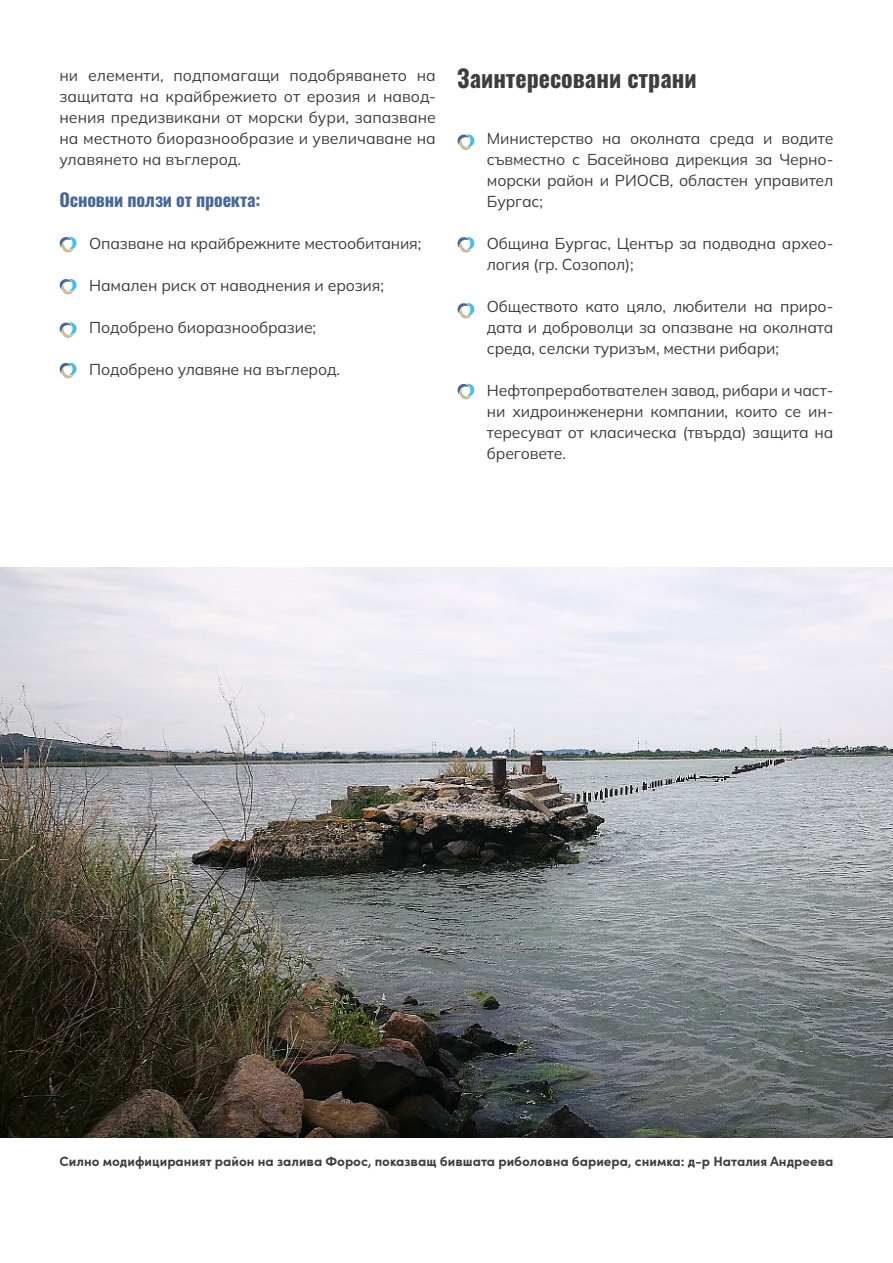
<style>
.page{position:relative;width:893px;height:1263px;background:#fff}
.page>*{position:absolute;margin:0;border:0;box-sizing:border-box;transform-origin:0 0}
.t1{font:700 24px "Oswald";color:#3e3e3f}
.body{font:700 18px "Oswald";letter-spacing:-.01em;color:#476899}
.body-2{font:15.75px/21px "Mulish";letter-spacing:-.01em;color:#3e3e3f;text-align:justify}
.Paragraph_Style_3{font:15.75px/21px "Mulish";letter-spacing:-.01em;color:#3e3e3f;text-align:justify}
.t2{font:700 13.5px "Sofia Pro";color:#3e3e3f}
</style>
<div class="page">
<img style="left:0;top:567px;width:893px;height:570px">
<svg style="left:60px;top:237px;width:17px;height:16px"></svg>
<svg style="left:60px;top:279px;width:17px;height:16px"></svg>
<svg style="left:60px;top:322px;width:17px;height:16px"></svg>
<svg style="left:457px;top:237px;width:17px;height:16px"></svg>
<svg style="left:457px;top:303px;width:17px;height:16px"></svg>
<svg style="left:457px;top:134px;width:17px;height:16px"></svg>
<svg style="left:457px;top:384px;width:17px;height:15px"></svg>
<svg style="left:60px;top:363px;width:17px;height:15px"></svg>
<p class="Paragraph_Style_3" style="left:60px;top:64px;width:378px">ни елементи, подпомагащи подобряването на защитата на крайбрежието от ерозия и навод&shy;нения предизвикани от морски бури, запазване на местното биоразнообразие и увеличаване на улавянето на въглерод.</p>
<p class="body" style="left:60px;top:183px;width:202px">Основни ползи от проекта:</p>
<p class="Paragraph_Style_3" style="left:89px;top:232px;width:334px">Опазване на крайбрежните местообитания;</p>
<p class="Paragraph_Style_3" style="left:89px;top:274px;width:296px">Намален риск от наводнения и ерозия;</p>
<p class="Paragraph_Style_3" style="left:89px;top:316px;width:228px">Подобрено биоразнообразие;</p>
<p class="Paragraph_Style_3" style="left:89px;top:358px;width:252px">Подобрено улавяне на въглерод.</p>
<p class="t1" style="left:457px;top:57px;width:241px">Заинтересовани страни</p>
<p class="body-2" style="left:487px;top:127px;width:348px">Министерство на околната среда и водите съвместно с Басейнова дирекция за Черно&shy;морски район и РИОСВ, областен управител Бургас;</p>
<p class="body-2" style="left:487px;top:232px;width:348px">Община Бургас, Център за подводна архео&shy;логия (гр. Созопол);</p>
<p class="body-2" style="left:487px;top:295px;width:348px">Обществото като цяло, любители на приро&shy;дата и доброволци за опазване на околната среда, селски туризъм, местни рибари;</p>
<p class="body-2" style="left:487px;top:379px;width:348px">Нефтопреработвателен завод, рибари и част&shy;ни хидроинженерни компании, които се ин&shy;тересуват от класическа (твърда) защита на бреговете.</p>
<p class="t2" style="left:60px;top:1150px;width:775px">Силно модифицираният район на залива Форос, показващ бившата риболовна бариера, снимка: д-р Наталия Андреева</p>
</div>
